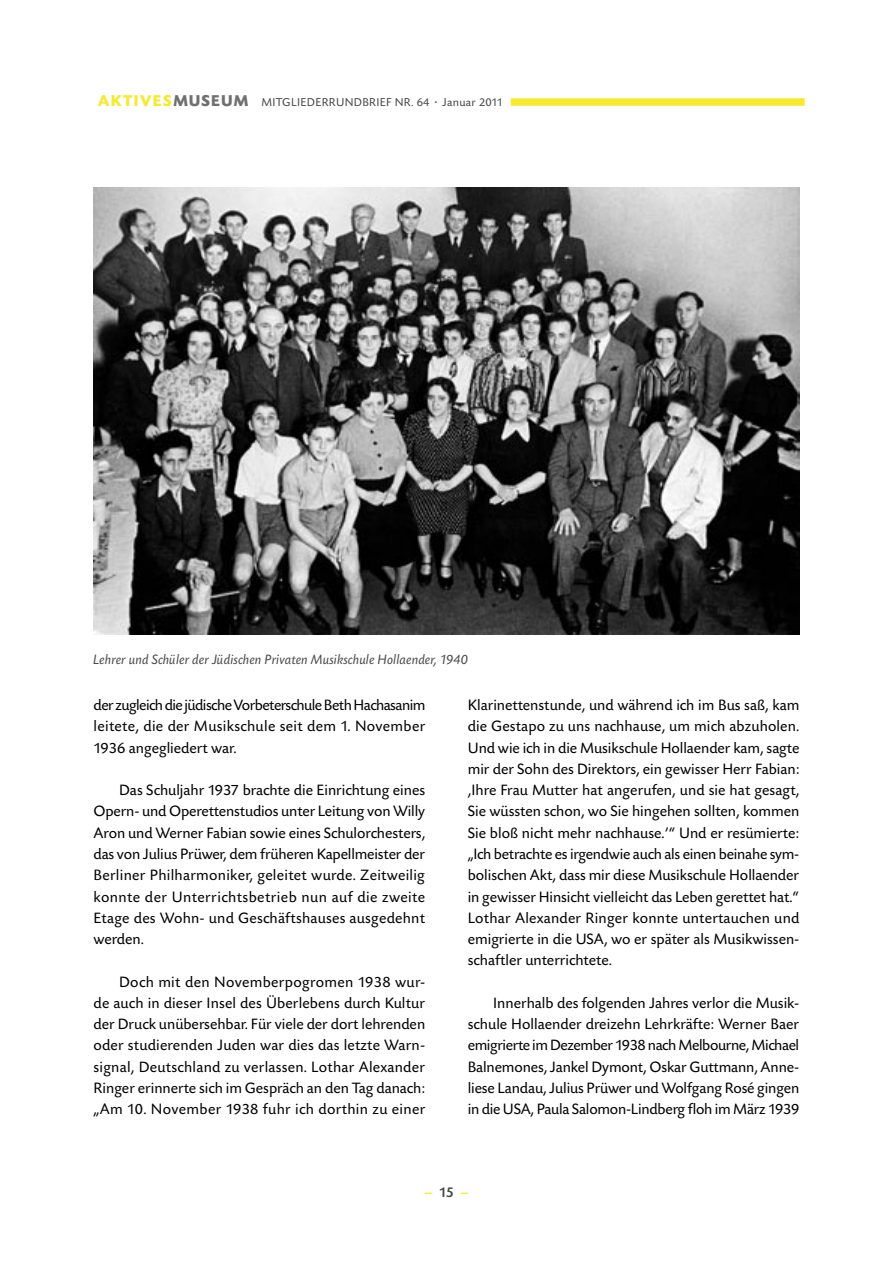
<style>
.page{position:relative;width:893px;height:1263px;background:#fff}
.page>*{position:absolute;margin:0;border:0;box-sizing:border-box;transform-origin:0 0}
.t1{font:15.75px/21.3px "Today SB";color:#000;text-align:justify}
.t2{font:500 15px "Today SB";color:#f5ea2e}
.t3{font:italic 14.25px "Today SB";color:#484848}
.t4{font:12px "Today SB";letter-spacing:.025em;color:#484848}
.s1{font-weight:700;font-size:16.5px;color:#f5ea2e}
.s2{font-weight:700;font-size:16.5px;color:#6f6f6f}
.s3{color:#484848}
</style>
<div class="page">
<div style="left:511px;top:98px;width:294px;height:8px;background:#f5ea2e"></div>
<img style="left:94px;top:187px;width:705px;height:448px">
<p class="t4" style="left:98px;top:95px;width:407px"><span class="s1">AKTIVES</span><span class="s2">MUSEUM</span> MITGLIEDERRUNDBRIEF NR. 64 · Januar 2011</p>
<p class="t3" style="left:94px;top:652px;width:376px">Lehrer und Schüler der Jüdischen Privaten Musikschule Hollaender, 1940</p>
<p class="t1" style="left:94px;top:695px;width:333px">der zugleich die jüdische Vorbeterschule Beth Hachasanim leitete, die der Musikschule seit dem 1. November 1936 angegliedert war.</p>
<p class="t1" style="left:94px;top:780px;width:333px;text-indent:26px">Das Schuljahr 1937 brachte die Einrichtung eines Opern- und Operettenstudios unter Leitung von Willy Aron und Werner Fabian sowie eines Schulorchesters, das von Julius Prüwer, dem früheren Kapellmeister der Berliner Philharmoniker, geleitet wurde. Zeitweilig konnte der Unterrichtsbetrieb nun auf die zweite Etage des Wohn- und Geschäftshauses ausgedehnt werden.</p>
<p class="t1" style="left:94px;top:971px;width:333px;text-indent:26px">Doch mit den Novemberpogromen 1938 wur&shy;de auch in dieser Insel des Überlebens durch Kultur der Druck unübersehbar. Für viele der dort lehrenden oder studierenden Juden war dies das letzte Warn&shy;signal, Deutschland zu verlassen. Lothar Alexander Ringer erinnerte sich im Gespräch an den Tag danach: „Am 10. November 1938 fuhr ich dorthin zu einer</p>
<p class="t1" style="left:468px;top:695px;width:333px">Klarinettenstunde, und während ich im Bus saß, kam die Gestapo zu uns nachhause, um mich abzuholen.<br>Und wie ich in die Musikschule Hollaender kam, sagte mir der Sohn des Direktors, ein gewisser Herr Fabian: ‚Ihre Frau Mutter hat angerufen, und sie hat gesagt, Sie wüssten schon, wo Sie hingehen sollten, kommen Sie bloß nicht mehr nachhause.’“ Und er resümierte: „Ich betrachte es irgendwie auch als einen beinahe sym&shy;bolischen Akt, dass mir diese Musikschule Hollaender in gewisser Hinsicht vielleicht das Leben gerettet hat.“ Lothar Alexander Ringer konnte untertauchen und emigrierte in die USA, wo er später als Musikwissen&shy;schaftler unterrichtete.</p>
<p class="t1" style="left:468px;top:993px;width:333px;text-indent:26px">Innerhalb des folgenden Jahres verlor die Musik&shy;schule Hollaender dreizehn Lehrkräfte: Werner Baer emigrierte im Dezember 1938 nach Melbourne, Michael Balnemones, Jankel Dymont, Oskar Guttmann, Anne&shy;liese Landau, Julius Prüwer und Wolfgang Rosé gingen in die USA, Paula Salomon-Lindberg floh im März 1939</p>
<p class="t2" style="left:424px;top:1184px;width:46px">– <span class="s3">15</span> –</p>
</div>
